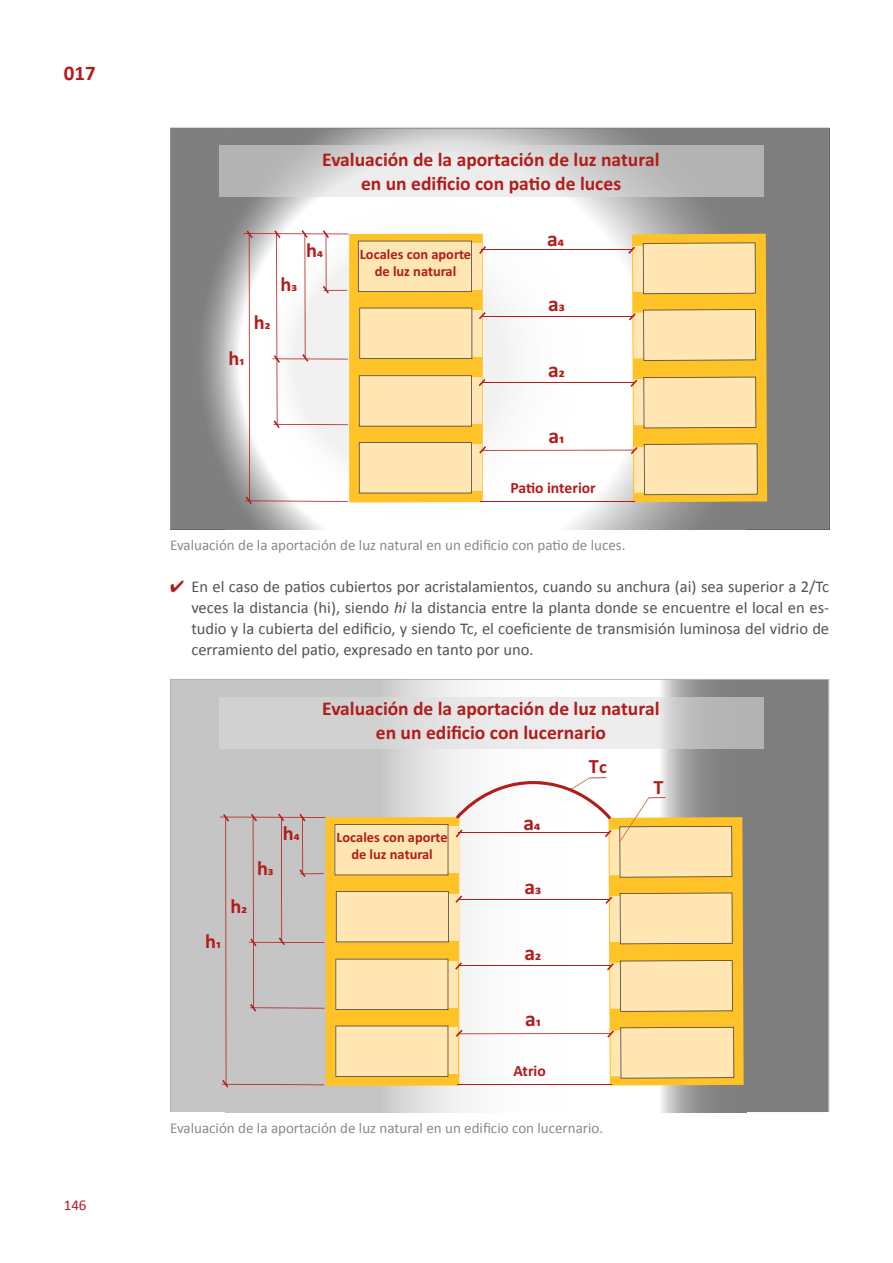
<style>
.page{position:relative;width:893px;height:1263px;background:#fff}
.page>*{position:absolute;margin:0;border:0;box-sizing:border-box;transform-origin:0 0}
.t1{font:700 21.6px "Calibri";color:#b21c1b}
.t2{font:700 21px "Calibri";color:#b21c1b}
.t3{font:700 20.4px "Calibri";color:#b21c1b}
.t4{font:700 19.5px/23.4px "Calibri";color:#b21c1b;text-align:center}
.t5{font:16.5px/21px "Calibri";color:#535353;text-align:justify}
.t6{font:700 15.6px "Calibri";color:#b21c1b}
._04_PIE_FIGURA{font:15px "Calibri";color:#898989}
.t7{font:15px "Calibri";color:#b21c1b}
.t8{font:700 14.4px/17.2px "Calibri";color:#b21c1b;text-align:center}
.s1{font-size:18.6px}
.s2{font-size:19.8px}
.s3{color:#b21c1b}
.s4{font-style:italic}
</style>
<div class="page">
<svg style="left:170px;top:128px;width:659px;height:401px"></svg>
<img style="left:219px;top:146px;width:544px;height:51px">
<div style="left:349px;top:234px;width:134px;height:268px;background:#ffc227"></div>
<div style="left:469px;top:243px;width:13px;height:46px;background:#ffe6b2"></div>
<div style="left:469px;top:311px;width:13px;height:46px;background:#ffe6b2"></div>
<div style="left:470px;top:378px;width:12px;height:46px;background:#ffe6b2"></div>
<div style="left:470px;top:444px;width:12px;height:47px;background:#ffe6b2"></div>
<div style="left:358px;top:241px;width:114px;height:51px;background:#ffe6b2"></div>
<div style="left:359px;top:308px;width:113px;height:51px;background:#ffe6b2"></div>
<svg style="left:359px;top:375px;width:113px;height:52px;background:#f7deab"></svg>
<div style="left:359px;top:442px;width:113px;height:51px;background:#ffe6b2"></div>
<hr style="left:249px;top:233px;width:1px;height:269px;background:#b21c1b">
<hr style="left:243px;top:233px;width:106px;height:1px;background:#b21c1b">
<hr style="left:272px;top:358px;width:76px;height:1px;background:#b21c1b">
<hr style="left:480px;top:501px;width:155px;height:1px;background:#b21c1b">
<hr style="left:481px;top:450px;width:153px;height:1px;background:#b21c1b">
<hr style="left:482px;top:382px;width:152px;height:1px;background:#b21c1b">
<hr style="left:482px;top:316px;width:151px;height:1px;background:#b21c1b">
<hr style="left:481px;top:249px;width:152px;height:1px;background:#b21c1b">
<svg style="left:246px;top:230px;width:7px;height:8px"></svg>
<svg style="left:274px;top:230px;width:74px;height:198px"></svg>
<svg style="left:245px;top:496px;width:103px;height:8px"></svg>
<svg style="left:479px;top:446px;width:7px;height:7px"></svg>
<svg style="left:479px;top:379px;width:6px;height:7px"></svg>
<svg style="left:479px;top:312px;width:7px;height:7px"></svg>
<svg style="left:479px;top:246px;width:7px;height:8px"></svg>
<svg style="left:628px;top:234px;width:139px;height:268px;background:#f8d687"></svg>
<svg style="left:170px;top:679px;width:659px;height:433px;background:#b6b6b6"></svg>
<img style="left:219px;top:697px;width:544px;height:51px">
<div style="left:326px;top:817px;width:133px;height:269px;background:#ffc227"></div>
<div style="left:445px;top:826px;width:13px;height:46px;background:#ffe6b2"></div>
<div style="left:446px;top:894px;width:12px;height:46px;background:#ffe6b2"></div>
<div style="left:447px;top:961px;width:11px;height:46px;background:#ffe6b2"></div>
<div style="left:447px;top:1028px;width:11px;height:46px;background:#ffe6b2"></div>
<div style="left:334px;top:824px;width:114px;height:51px;background:#ffe6b2"></div>
<div style="left:336px;top:891px;width:113px;height:51px;background:#ffe6b2"></div>
<div style="left:335px;top:959px;width:113px;height:51px;background:#ffe6b2"></div>
<svg style="left:335px;top:1025px;width:113px;height:52px;background:#f7deab"></svg>
<hr style="left:225px;top:817px;width:1px;height:268px;background:#b21c1b">
<hr style="left:220px;top:817px;width:105px;height:1px;background:#b21c1b">
<hr style="left:249px;top:942px;width:76px;height:1px;background:#b21c1b">
<svg style="left:223px;top:814px;width:6px;height:8px"></svg>
<svg style="left:250px;top:813px;width:75px;height:198px;background:#c4bdbd"></svg>
<svg style="left:222px;top:1080px;width:102px;height:7px"></svg>
<svg style="left:455px;top:777px;width:289px;height:308px"></svg>
<p class="t2" style="left:64px;top:59px;width:33px">017</p>
<p class="t7" style="left:64px;top:1196px;width:24px">146</p>
<p class="t4" style="left:322px;top:148px;width:339px">Evaluación de la aportación de luz natural en un edificio con patio de luces</p>
<p class="t3" style="left:229px;top:345px;width:17px">h<span class="s1">1</span></p>
<p class="t3" style="left:254px;top:310px;width:18px">h<span class="s1">2</span></p>
<p class="t3" style="left:280px;top:271px;width:18px">h<span class="s1">3</span></p>
<p class="t3" style="left:306px;top:237px;width:18px">h<span class="s1">4</span></p>
<p class="t8" style="left:360px;top:245px;width:113px">Locales con aporte de luz natural</p>
<p class="t1" style="left:547px;top:225px;width:18px">a<span class="s2">4</span></p>
<p class="t1" style="left:548px;top:290px;width:18px">a<span class="s2">3</span></p>
<p class="t1" style="left:548px;top:356px;width:18px">a<span class="s2">2</span></p>
<p class="t1" style="left:549px;top:422px;width:17px">a<span class="s2">1</span></p>
<p class="t6" style="left:510px;top:477px;width:87px">Patio interior</p>
<p class="_04_PIE_FIGURA" style="left:170px;top:536px;width:457px">Evaluación de la aportación de luz natural en un edificio con patio de luces.</p>
<p class="t5" style="left:191px;top:576px;width:639px;text-indent:-21px"><span class="s3">✔</span> En el caso de patios cubiertos por acristalamientos, cuando su anchura (ai) sea superior a 2/Tc veces la distancia (hi), siendo <span class="s4">hi</span> la distancia entre la planta donde se encuentre el local en es&shy;tudio y la cubierta del edificio, y siendo Tc, el coeficiente de transmisión luminosa del vidrio de cerramiento del patio, expresado en tanto por uno.</p>
<p class="t4" style="left:322px;top:697px;width:339px">Evaluación de la aportación de luz natural en un edificio con lucernario</p>
<p class="t3" style="left:205px;top:928px;width:17px">h<span class="s1">1</span></p>
<p class="t3" style="left:230px;top:893px;width:18px">h<span class="s1">2</span></p>
<p class="t3" style="left:257px;top:855px;width:18px">h<span class="s1">3</span></p>
<p class="t3" style="left:283px;top:820px;width:18px">h<span class="s1">4</span></p>
<p class="t8" style="left:336px;top:829px;width:113px">Locales con aporte de luz natural</p>
<p class="t1" style="left:524px;top:809px;width:18px">a<span class="s2">4</span></p>
<p class="t1" style="left:525px;top:873px;width:18px">a<span class="s2">3</span></p>
<p class="t1" style="left:525px;top:939px;width:18px">a<span class="s2">2</span></p>
<p class="t1" style="left:525px;top:1005px;width:17px">a<span class="s2">1</span></p>
<p class="t6" style="left:514px;top:1061px;width:34px">Atrio</p>
<p class="t3" style="left:589px;top:753px;width:19px">T<span class="s1">c</span></p>
<p class="_04_PIE_FIGURA" style="left:170px;top:1118px;width:435px">Evaluación de la aportación de luz natural en un edificio con lucernario.</p>
<p class="t3" style="left:654px;top:774px;width:12px">T</p>
</div>
